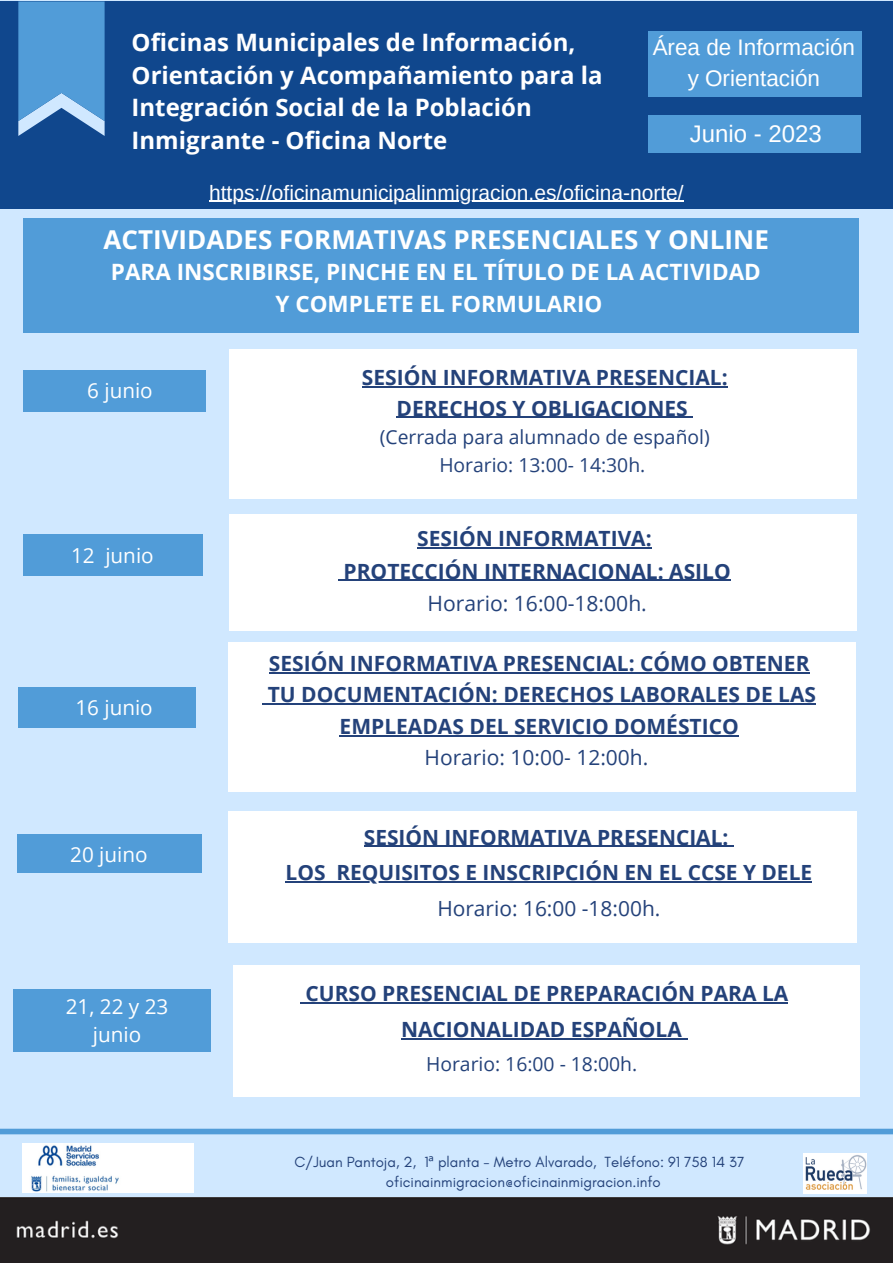
<style>
.page{position:relative;width:893px;height:1264px;background:#fff}
.page>*{position:absolute;margin:0;border:0;box-sizing:border-box;transform-origin:0 0}
.t1{font:700 25.95px "Open Sans";color:#fff}
.t2{font:700 24px/32.5px "Open Sans";color:#fff}
.t3{font:24px "Arimo";color:#fff}
.t4{font:700 22.5px "Open Sans";color:#fff}
.t5{font:22.5px/31.5px "Arimo";color:#fff;text-align:center}
.t6{font:21.15px "Open Sans";color:#24427a}
.t7{font:700 21px/31.5px "Open Sans";color:#24427a;text-align:center}
.t8{font:21px "Arimo";color:#fff}
.t9{font:21px "Open Sans";color:#24427a}
.t10{font:700 20.85px "Open Sans";color:#24427a}
.t11{font:20.85px "Open Sans";color:#24427a}
.t12{font:20.7px "Open Sans";color:#fff}
.t13{font:19.35px "Open Sans";color:#24427a}
.t14{font:15px "Glacial Indifference";color:#24427a}
.s1{font-family:"Noto Sans"}
</style>
<div class="page">
<div style="left:0;top:0;width:892px;height:1262px;background:#d0e8ff"></div>
<div style="left:0;top:1px;width:892px;height:208px;background:#10478d"></div>
<div style="left:647px;top:31px;width:214px;height:66px;background:#519cd8"></div>
<div style="left:0;top:1197px;width:892px;height:65px;background:#231f20"></div>
<div style="left:647px;top:115px;width:213px;height:37px;background:#519cd8"></div>
<div style="left:23px;top:218px;width:835px;height:115px;background:#519cd8"></div>
<div style="left:0;top:1128px;width:892px;height:6px;background:#519cd8"></div>
<img style="left:803px;top:1153px;width:63px;height:39px">
<div style="left:228px;top:811px;width:629px;height:131px;background:#fff"></div>
<div style="left:17px;top:834px;width:185px;height:38px;background:#519cd8"></div>
<hr style="left:364px;top:845px;width:364px;height:1px;background:#24427a">
<hr style="left:285px;top:881px;width:527px;height:1px;background:#24427a">
<img style="left:23px;top:1143px;width:171px;height:49px">
<svg style="left:18px;top:1px;width:87px;height:135px;background:#579ad3"></svg>
<hr style="left:209px;top:201px;width:474px;height:1px;background:#fff">
<div style="left:23px;top:534px;width:180px;height:41px;background:#519cd8"></div>
<div style="left:229px;top:514px;width:627px;height:117px;background:#fff"></div>
<hr style="left:417px;top:547px;width:234px;height:1px;background:#24427a">
<hr style="left:343px;top:579px;width:387px;height:2px;background:#24427a">
<div style="left:229px;top:349px;width:627px;height:149px;background:#fff"></div>
<div style="left:23px;top:370px;width:182px;height:41px;background:#519cd8"></div>
<hr style="left:362px;top:386px;width:365px;height:1px;background:#24427a">
<hr style="left:396px;top:417px;width:291px;height:1px;background:#24427a">
<div style="left:18px;top:687px;width:178px;height:40px;background:#519cd8"></div>
<div style="left:228px;top:642px;width:627px;height:150px;background:#fff"></div>
<hr style="left:269px;top:672px;width:540px;height:1px;background:#24427a">
<hr style="left:268px;top:703px;width:548px;height:1px;background:#24427a">
<hr style="left:339px;top:735px;width:399px;height:1px;background:#24427a">
<div style="left:233px;top:965px;width:626px;height:131px;background:#fff"></div>
<div style="left:13px;top:988px;width:198px;height:63px;background:#519cd8"></div>
<hr style="left:305px;top:1002px;width:483px;height:1px;background:#24427a">
<hr style="left:401px;top:1038px;width:281px;height:1px;background:#24427a">
<p class="t2" style="left:132px;top:25px;width:445px">Oficinas Municipales de Información,</p>
<p class="t2" style="left:132px;top:58px;width:472px">Orientación y Acompañamiento para la<br>Integración Social de la Población<br>Inmigrante - Oficina Norte</p>
<p class="t5" style="left:652px;top:31px;width:204px">Área de Información y Orientación</p>
<p class="t3" style="left:689px;top:120px;width:133px">Junio - 2023</p>
<p class="t8" style="left:209px;top:181px;width:476px">https://oficinamunicipalinmigracion.es/oficina-norte/</p>
<p class="t1" style="left:103px;top:221px;width:667px">ACTIVIDADES FORMATIVAS PRESENCIALES Y ONLINE</p>
<p class="t4" style="left:111px;top:256px;width:651px">PARA INSCRIBIRSE, PINCHE EN EL TÍTULO DE LA ACTIVIDAD</p>
<p class="t4" style="left:275px;top:287px;width:328px">Y COMPLETE EL FORMULARIO</p>
<p class="t12" style="left:87px;top:376px;width:67px">6 junio</p>
<p class="t12" style="left:71px;top:541px;width:84px">12 junio</p>
<p class="t12" style="left:75px;top:692px;width:79px">16 junio</p>
<p class="t12" style="left:70px;top:839px;width:79px">20 juino</p>
<p class="t12" style="left:66px;top:991px;width:104px">21, 22 y 23</p>
<p class="t12" style="left:93px;top:1019px;width:50px">junio</p>
<p class="t7" style="left:362px;top:361px;width:367px">SESIÓN INFORMATIVA PRESENCIAL:</p>
<p class="t7" style="left:396px;top:392px;width:293px">DERECHOS Y OBLIGACIONES</p>
<p class="t13" style="left:380px;top:423px;width:331px">(Cerrada para alumnado de español)</p>
<p class="t13" style="left:439px;top:451px;width:207px">Horario: 13:00- 14:30h.</p>
<p class="t7" style="left:417px;top:522px;width:236px">SESIÓN INFORMATIVA:</p>
<p class="t7" style="left:343px;top:554px;width:388px">PROTECCIÓN INTERNACIONAL: ASILO</p>
<p class="t6" style="left:427px;top:588px;width:221px">Horario: 16:00-18:00h.</p>
<p class="t7" style="left:269px;top:647px;width:542px">SESIÓN INFORMATIVA PRESENCIAL: CÓMO OBTENER</p>
<p class="t7" style="left:268px;top:678px;width:550px">TU DOCUMENTACIÓN: DERECHOS LABORALES DE LAS<br>EMPLEADAS DEL SERVICIO DOMÉSTICO</p>
<p class="t9" style="left:424px;top:743px;width:225px">Horario: 10:00- 12:00h.</p>
<p class="t10" style="left:364px;top:822px;width:366px">SESIÓN INFORMATIVA PRESENCIAL:</p>
<p class="t10" style="left:285px;top:858px;width:528px">LOS REQUISITOS E INSCRIPCIÓN EN EL CCSE Y DELE</p>
<p class="t11" style="left:437px;top:894px;width:224px">Horario: 16:00 -18:00h.</p>
<p class="t7" style="left:305px;top:974px;width:484px;line-height:36px">CURSO PRESENCIAL DE PREPARACIÓN PARA LA<br>NACIONALIDAD ESPAÑOLA</p>
<p class="t13" style="left:426px;top:1050px;width:213px">Horario: 16:00 - 18:00h.</p>
<p class="t14" style="left:294px;top:1152px;width:451px">C/Juan Pantoja, 2, 1<span class="s1">ª</span> planta - Metro Alvarado, Teléfono: 91 758 14 37</p>
<p class="t14" style="left:386px;top:1172px;width:276px">oficinainmigracion@oficinainmigracion.info</p>
</div>
